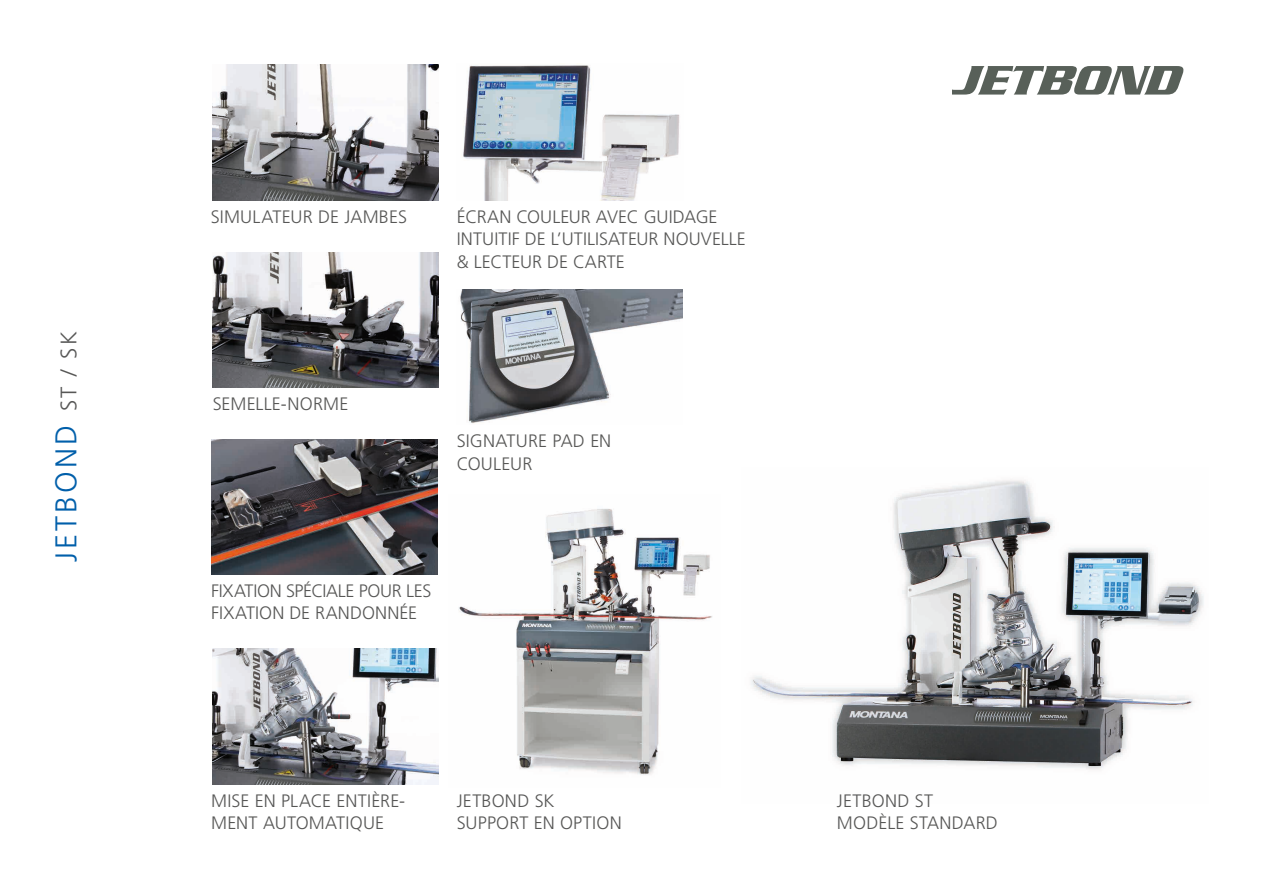
<style>
.page{position:relative;width:1263px;height:893px;background:#fff}
.page>*{position:absolute;margin:0;border:0;box-sizing:border-box;transform-origin:0 0}
.Hochkant{font:300 30px "Frutiger LT Pro";letter-spacing:.1em;color:#005faa}
.Bildunterschrift{font:300 18px/22.5px "Frutiger LT Pro";letter-spacing:.005em;color:#575756}
.Bildunterschrift-2{font:300 18px/22.5px "Frutiger LT Pro";letter-spacing:-.015em;color:#575756}
.s1{font-size:22.5px;color:#575756}
</style>
<div class="page">
<img style="left:211px;top:440px;width:227px;height:134px">
<img style="left:212px;top:252px;width:227px;height:136px">
<img style="left:212px;top:65px;width:227px;height:135px">
<img style="left:212px;top:649px;width:227px;height:135px">
<img style="left:463px;top:65px;width:217px;height:135px">
<svg style="left:952px;top:66px;width:231px;height:29px"></svg>
<img style="left:460px;top:289px;width:222px;height:135px">
<img style="left:459px;top:508px;width:253px;height:267px">
<img style="left:751px;top:480px;width:453px;height:290px">
<p class="Hochkant" style="left:49px;top:562px;width:232px;rotate:-90deg">JETBOND <span class="s1">ST / SK</span></p>
<p class="Bildunterschrift" style="left:211px;top:205px;width:198px">SIMULATEUR DE JAMBES</p>
<p class="Bildunterschrift" style="left:457px;top:205px;width:290px">ÉCRAN COULEUR AVEC GUIDAGE<br>INTUITIF DE L’UTILISATEUR NOUVELLE &amp; LECTEUR DE CARTE</p>
<p class="Bildunterschrift" style="left:213px;top:393px;width:137px">SEMELLE-NORME</p>
<p class="Bildunterschrift" style="left:457px;top:430px;width:156px">SIGNATURE PAD EN<br>COULEUR</p>
<p class="Bildunterschrift-2" style="left:211px;top:579px;width:222px">FIXATION SPÉCIALE POUR LES<br>FIXATION DE RANDONNÉE</p>
<p class="Bildunterschrift" style="left:211px;top:789px;width:196px">MISE EN PLACE ENTIÈRE-<br>MENT AUTOMATIQUE</p>
<p class="Bildunterschrift" style="left:457px;top:789px;width:166px">JETBOND SK<br>SUPPORT EN OPTION</p>
<p class="Bildunterschrift" style="left:837px;top:789px;width:162px">JETBOND ST<br>MODÈLE STANDARD</p>
</div>
